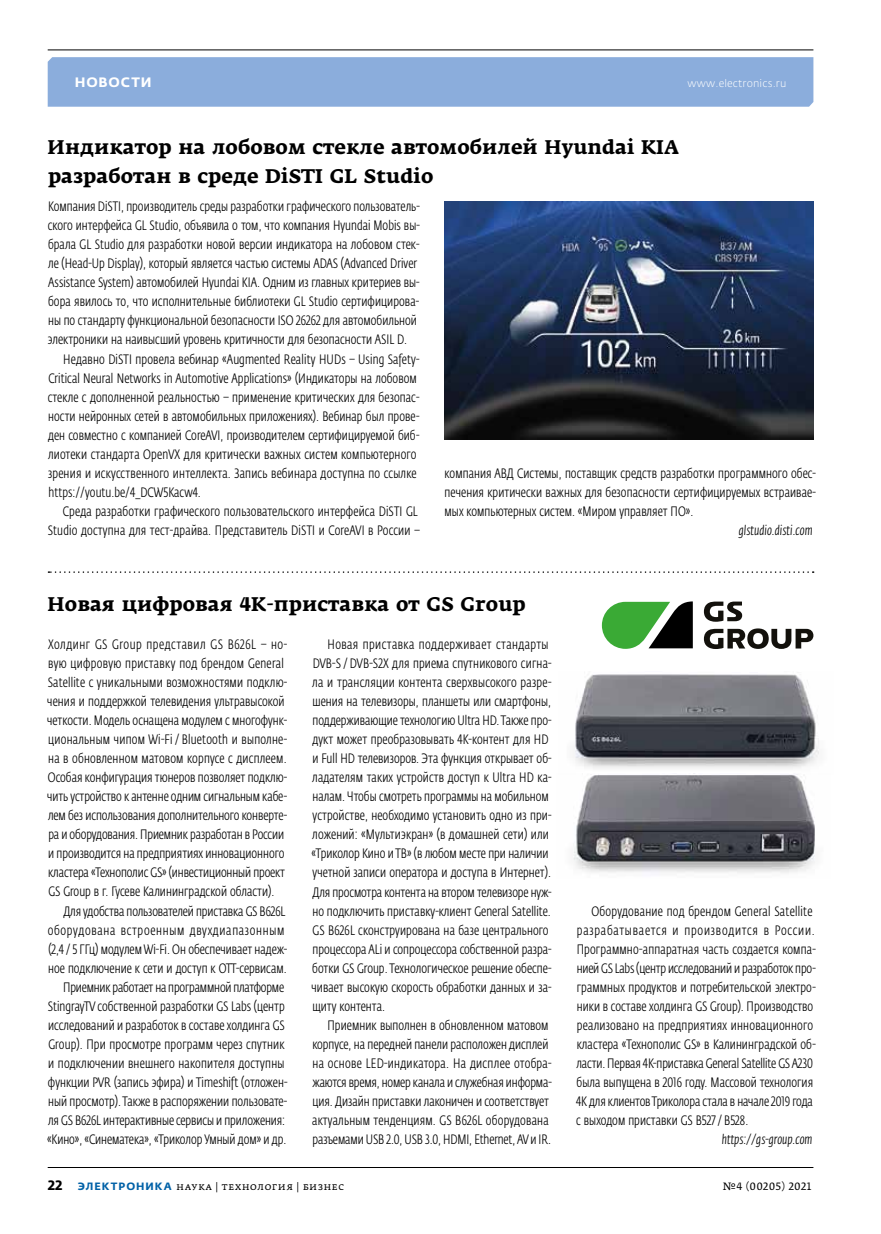
<style>
.page{position:relative;width:881px;height:1234px;background:#fff}
.page>*{position:absolute;margin:0;border:0;box-sizing:border-box;transform-origin:0 0}
.t1{font:700 19.5px/28.5px "Fedra Serif A Pro";letter-spacing:.005em;color:#000}
.t2{font:300 13.5px/19px "Fedra Sans Cond Pro";letter-spacing:.005em;color:#000}
.t3{font:italic 300 13.5px "Fedra Sans Cond Pro";letter-spacing:.005em;color:#000}
.t4{font:300 13.5px "Fedra Sans Cond Pro";letter-spacing:.025em;color:#000}
.t5{font:300 13.5px "Fedra Sans Cond Pro";letter-spacing:.05em;color:#000}
.t6{font:300 13.5px "Fedra Sans Cond Pro";letter-spacing:.04em;color:#000}
.t7{font:700 13.5px "Fedra Sans Alt Pro";letter-spacing:.065em;color:#fff}
.t8{font:10.5px "Fedra Serif A Pro";letter-spacing:.03em;color:#000}
.t9{font:300 10.5px "Fedra Sans Pro";letter-spacing:.015em;color:#fff}
.s1{font-family:"Fedra Sans Pro";font-weight:700;font-size:13.5px}
.s2{font-family:"Fedra Sans Alt Pro";font-weight:700;color:#0061a7}
</style>
<div class="page">
<div style="left:48px;top:57px;width:765px;height:50px;background:#8baddc"></div>
<hr style="left:48px;top:49px;width:765px;height:1px;background:#000">
<hr style="left:48px;top:1166px;width:765px;height:1px;background:#000">
<img style="left:444px;top:202px;width:369px;height:237px">
<svg style="left:703px;top:601px;width:38px;height:20px"></svg>
<svg style="left:703px;top:628px;width:110px;height:21px"></svg>
<svg style="left:601px;top:601px;width:91px;height:47px"></svg>
<img style="left:573px;top:774px;width:242px;height:99px">
<img style="left:574px;top:674px;width:245px;height:100px">
<svg style="left:48px;top:571px;width:765px;height:1px"></svg>
<p class="t7" style="left:75px;top:74px;width:78px">НОВОСТИ</p>
<p class="t9" style="left:687px;top:77px;width:100px">www.electronics.ru</p>
<h1 class="t1" style="left:47px;top:133px;width:633px">Индикатор на лобовом стекле автомобилей Hyundai KIA разработан в среде DiSTI GL Studio</h1>
<p class="t2" style="left:48px;top:197px;width:373px">Компания DiSTI, производитель среды разработки графического пользователь-</p>
<p class="t2" style="left:48px;top:216px;width:373px">ского интерфейса GL Studio, объявила о том, что компания Hyundai Mobis вы-</p>
<p class="t2" style="left:48px;top:235px;width:373px">брала GL Studio для разработки новой версии индикатора на лобовом стек-</p>
<p class="t2" style="left:48px;top:254px;width:370px">ле (Head-Up Display), который является частью системы ADAS (Advanced Driver</p>
<p class="t2" style="left:48px;top:273px;width:373px">Assistance System) автомобилей Hyundai KIA. Одним из главных критериев вы-</p>
<p class="t2" style="left:48px;top:292px;width:372px">бора явилось то, что исполнительные библиотеки GL Studio сертифицирова-</p>
<p class="t2" style="left:48px;top:311px;width:370px">ны по стандарту функциональной безопасности ISO 26262 для автомобильной</p>
<p class="t2" style="left:48px;top:330px;width:360px">электроники на наивысший уровень критичности для безопасности ASIL D.</p>
<p class="t2" style="left:63px;top:349px;width:357px">Недавно DiSTI провела вебинар «Augmented Reality HUDs – Using Safety-</p>
<p class="t2" style="left:48px;top:368px;width:370px">Critical Neural Networks in Automotive Applications» (Индикаторы на лобовом</p>
<p class="t2" style="left:48px;top:387px;width:373px">стекле c дополненной реальностью – применение критических для безопас-</p>
<p class="t2" style="left:48px;top:406px;width:372px">ности нейронных сетей в автомобильных приложениях). Вебинар был прове-</p>
<p class="t2" style="left:48px;top:425px;width:373px">ден совместно с компанией CoreAVI, производителем сертифицируемой биб-</p>
<p class="t2" style="left:48px;top:444px;width:370px">лиотеки стандарта OpenVX для критически важных систем компьютерного</p>
<p class="t2" style="left:48px;top:463px;width:370px">зрения и искусственного интеллекта. Запись вебинара доступна по ссылке</p>
<p class="t2" style="left:49px;top:482px;width:153px">https://youtu.be/4_DCW5Kacw4.</p>
<p class="t2" style="left:63px;top:501px;width:356px">Среда разработки графического пользовательского интерфейса DiSTI GL</p>
<p class="t2" style="left:48px;top:520px;width:374px">Studio доступна для тест-драйва. Представитель DiSTI и CoreAVI в России –</p>
<p class="t2" style="left:444px;top:463px;width:373px;text-align:justify">компания АВД Системы, поставщик средств разработки программного обес&shy;печения критически важных для безопасности сертифицируемых встраивае&shy;мых компьютерных систем. «Миром управляет ПО».</p>
<p class="t3" style="left:738px;top:522px;width:75px">glstudio.disti.com</p>
<h1 class="t1" style="left:47px;top:589px;width:479px">Новая цифровая 4К-приставка от GS Group</h1>
<p class="t6" style="left:48px;top:636px;width:240px">Холдинг GS Group представил GS B626L – но-</p>
<p class="t4" style="left:48px;top:655px;width:237px">вую цифровую приставку под брендом General</p>
<p class="t2" style="left:48px;top:673px;width:241px">Satellite с уникальными возможностями подклю-</p>
<p class="t2" style="left:47px;top:692px;width:239px">чения и поддержкой телевидения ультравысокой</p>
<p class="t2" style="left:47px;top:711px;width:241px">четкости. Модель оснащена модулем с многофунк-</p>
<p class="t2" style="left:48px;top:730px;width:240px">циональным чипом Wi-Fi/ Bluetooth и выполне-</p>
<p class="t2" style="left:48px;top:749px;width:240px">на в обновленном матовом корпусе с дисплеем.</p>
<p class="t2" style="left:48px;top:768px;width:241px">Особая конфигурация тюнеров позволяет подклю-</p>
<p class="t2" style="left:47px;top:787px;width:241px">чить устройство к антенне одним сигнальным кабе-</p>
<p class="t2" style="left:48px;top:806px;width:241px">лем без использования дополнительного конверте-</p>
<p class="t2" style="left:48px;top:825px;width:237px">ра и оборудования. Приемник разработан в России</p>
<p class="t2" style="left:48px;top:844px;width:237px">и производится на предприятиях инновационного</p>
<p class="t2" style="left:48px;top:863px;width:238px">кластера «Технополис GS» (инвестиционный проект</p>
<p class="t2" style="left:48px;top:882px;width:227px">GS Group в г. Гусеве Калининградской области).</p>
<p class="t2" style="left:63px;top:901px;width:223px">Для удобства пользователей приставка GS B626L</p>
<p class="t5" style="left:48px;top:921px;width:238px">оборудована встроенным двухдиапазонным</p>
<p class="t2" style="left:48px;top:939px;width:240px">(2,4/5 ГГц) модулем Wi-Fi. Он обеспечивает надеж-</p>
<p class="t2" style="left:48px;top:958px;width:240px">ное подключение к сети и доступ к OTT-сервисам.</p>
<p class="t2" style="left:63px;top:977px;width:222px">Приемник работает на программной платформе</p>
<p class="t2" style="left:48px;top:996px;width:238px">StingrayTV собственной разработки GS Labs (центр</p>
<p class="t2" style="left:48px;top:1015px;width:238px">исследований и разработок в составе холдинга GS</p>
<p class="t2" style="left:48px;top:1034px;width:237px">Group). При просмотре программ через спутник</p>
<p class="t2" style="left:48px;top:1053px;width:238px">и подключении внешнего накопителя доступны</p>
<p class="t2" style="left:48px;top:1072px;width:241px">функции PVR (запись эфира) и Timeshift (отложен-</p>
<p class="t2" style="left:48px;top:1091px;width:240px">ный просмотр). Также в распоряжении пользовате-</p>
<p class="t2" style="left:48px;top:1110px;width:238px">ля GS B626L интерактивные сервисы и приложения:</p>
<p class="t2" style="left:47px;top:1129px;width:240px">«Кино», «Синематека», «Триколор Умный дом» и др.</p>
<p class="t2" style="left:311px;top:635px;width:242px;text-indent:16px">Новая приставка поддерживает стандарты DVB-S/ DVB-S2Х для приема спутникового сигна&shy;ла и трансляции контента сверхвысокого разре&shy;шения на телевизоры, планшеты или смартфоны, поддерживающие технологию Ultra HD. Также про&shy;дукт может преобразовывать 4K-контент для HD и Full HD телевизоров. Эта функция открывает об&shy;ладателям таких устройств доступ к Ultra HD ка&shy;налам. Чтобы смотреть программы на мобильном устройстве, необходимо установить одно из при&shy;ложений: «Мультиэкран» (в домашней сети) или «Триколор Кино и ТВ» (в любом месте при наличии учетной записи оператора и доступа в Интернет).<br>Для просмотра контента на втором телевизоре нуж&shy;но подключить приставку-клиент General Satellite.<br>GS B626L сконструирована на базе центрального процессора ALi и сопроцессора собственной разра&shy;ботки GS Group. Технологическое решение обеспе&shy;чивает высокую скорость обработки данных и за&shy;щиту контента.</p>
<p class="t2" style="left:312px;top:1015px;width:241px;text-indent:15px">Приемник выполнен в обновленном матовом корпусе, на передней панели расположен дисплей на основе LED-индикатора. На дисплее отобра&shy;жаются время, номер канала и служебная информа&shy;ция. Дизайн приставки лаконичен и соответствует актуальным тенденциям. GS B626L оборудована разъемами USB 2.0, USB 3.0, HDMI, Ethernet, AV и IR.</p>
<p class="t2" style="left:576px;top:901px;width:241px;text-indent:15px">Оборудование под брендом General Satellite разрабатывается и производится в России.<br>Программно-аппаратная часть создается компа&shy;нией GS Labs (центр исследований и разработок про&shy;граммных продуктов и потребительской электро&shy;ники в составе холдинга GS Group). Производство реализовано на предприятиях инновационного кластера «Технополис GS» в Калининградской об&shy;ласти. Первая 4К-приставка General Satellite GS A230 была выпущена в 2016 году. Массовой технология 4К для клиентов Триколора стала в начале 2019 года с выходом приставки GS В527/ В528.</p>
<p class="t3" style="left:721px;top:1130px;width:92px">https://gs-group.com</p>
<p class="t8" style="left:48px;top:1179px;width:298px"><span class="s1">22</span> <span class="s2">ЭЛЕКТРОНИКА</span> наука | технология | бизнес</p>
<p class="t8" style="left:722px;top:1179px;width:90px">№4 (00205) 2021</p>
</div>
